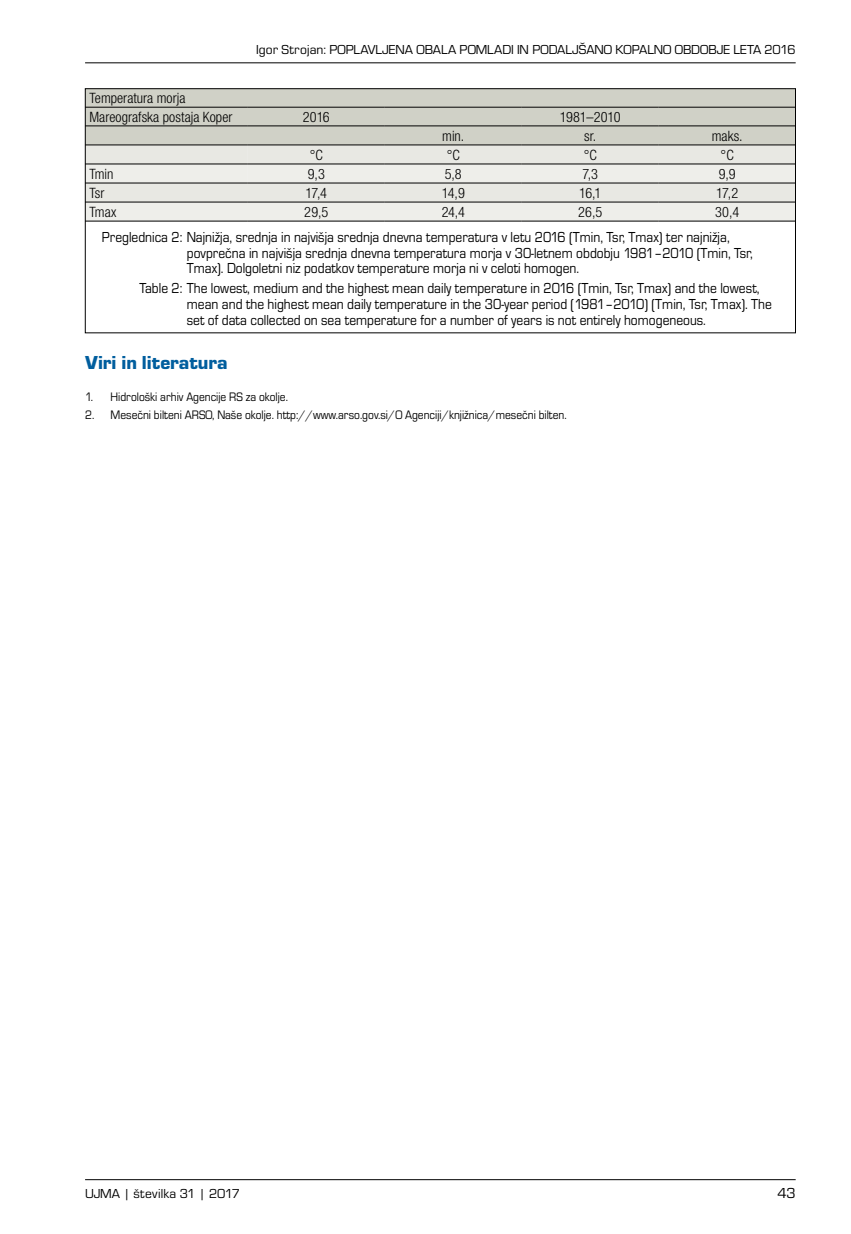
<style>
.page{position:relative;width:851px;height:1234px;background:#fff}
.page>*{position:absolute;margin:0;border:0;box-sizing:border-box;transform-origin:0 0}
.NASLOV_2{font:19.5px "Eurostile TEE Blac";color:#005e9e}
.PODPIS_tabela{font:15px/15.8px "Eurostile TEE";color:#000;scale:.9 1}
.PODPIS_tabela-2{font:15px "Eurostile TEE";color:#000}
.Tabela{font:300 condensed 14.25px "Helvetica Neue LT Pro";color:#000}
.PASICA{font:13.5px "Eurostile TEE";color:#000}
.t1{font:12.75px "Eurostile TEE";color:#000;scale:.9 1}
</style>
<div class="page">
<hr style="left:85px;top:1178px;width:710px;height:1px;background:#000">
<hr style="left:85px;top:62px;width:710px;height:1px;background:#000">
<svg style="left:87px;top:90px;width:706px;height:131px;background:#d9dad3"></svg>
<hr style="left:85px;top:164px;width:163px;height:1px;background:#000">
<hr style="left:248px;top:164px;width:137px;height:1px;background:#000">
<hr style="left:385px;top:164px;width:136px;height:1px;background:#000">
<hr style="left:521px;top:164px;width:137px;height:1px;background:#000">
<hr style="left:658px;top:164px;width:137px;height:1px;background:#000">
<hr style="left:85px;top:183px;width:163px;height:1px;background:#000">
<hr style="left:248px;top:183px;width:137px;height:1px;background:#000">
<hr style="left:385px;top:183px;width:136px;height:1px;background:#000">
<hr style="left:521px;top:183px;width:137px;height:1px;background:#000">
<hr style="left:658px;top:183px;width:137px;height:1px;background:#000">
<hr style="left:85px;top:202px;width:163px;height:1px;background:#000">
<hr style="left:248px;top:202px;width:137px;height:1px;background:#000">
<hr style="left:385px;top:202px;width:136px;height:1px;background:#000">
<hr style="left:521px;top:202px;width:137px;height:1px;background:#000">
<hr style="left:658px;top:202px;width:137px;height:1px;background:#000">
<hr style="left:85px;top:221px;width:163px;height:1px;background:#000">
<hr style="left:248px;top:221px;width:137px;height:1px;background:#000">
<hr style="left:385px;top:221px;width:136px;height:1px;background:#000">
<hr style="left:521px;top:221px;width:137px;height:1px;background:#000">
<hr style="left:658px;top:221px;width:137px;height:1px;background:#000">
<hr style="left:85px;top:107px;width:163px;height:1px;background:#000">
<hr style="left:248px;top:107px;width:137px;height:1px;background:#000">
<hr style="left:85px;top:126px;width:163px;height:1px;background:#000">
<hr style="left:248px;top:126px;width:137px;height:1px;background:#000">
<hr style="left:85px;top:145px;width:163px;height:1px;background:#000">
<hr style="left:248px;top:145px;width:137px;height:1px;background:#000">
<hr style="left:385px;top:145px;width:136px;height:1px;background:#000">
<hr style="left:521px;top:145px;width:137px;height:1px;background:#000">
<hr style="left:658px;top:145px;width:137px;height:1px;background:#000">
<hr style="left:385px;top:107px;width:136px;height:1px;background:#000">
<hr style="left:521px;top:107px;width:137px;height:1px;background:#000">
<hr style="left:658px;top:107px;width:137px;height:1px;background:#000">
<hr style="left:385px;top:126px;width:136px;height:1px;background:#000">
<hr style="left:521px;top:126px;width:137px;height:1px;background:#000">
<hr style="left:658px;top:126px;width:137px;height:1px;background:#000">
<div style="left:85px;top:88px;width:710px;height:245px;border:1px solid #000"></div>
<p class="PASICA" style="left:256px;top:42px;width:541px">Igor Strojan: POPLAVLJENA OBALA POMLADI IN PODALJŠANO KOPALNO OBDOBJE LETA 2016</p>
<p class="Tabela" style="left:89px;top:90px;width:98px">Temperatura morja</p>
<p class="Tabela" style="left:89px;top:108px;width:144px">Mareografska postaja Koper</p>
<p class="Tabela" style="left:303px;top:108px;width:28px">2016</p>
<p class="Tabela" style="left:559px;top:108px;width:62px">1981–2010</p>
<p class="Tabela" style="left:442px;top:127px;width:23px">min.</p>
<p class="Tabela" style="left:584px;top:127px;width:14px">sr.</p>
<p class="Tabela" style="left:711px;top:127px;width:32px">maks.</p>
<p class="Tabela" style="left:310px;top:146px;width:15px">°C</p>
<p class="Tabela" style="left:446px;top:146px;width:15px">°C</p>
<p class="Tabela" style="left:583px;top:146px;width:15px">°C</p>
<p class="Tabela" style="left:720px;top:146px;width:15px">°C</p>
<p class="Tabela" style="left:89px;top:165px;width:26px">Tmin</p>
<p class="Tabela" style="left:308px;top:165px;width:19px">9,3</p>
<p class="Tabela" style="left:444px;top:165px;width:19px">5,8</p>
<p class="Tabela" style="left:582px;top:165px;width:17px">7,3</p>
<p class="Tabela" style="left:718px;top:165px;width:18px">9,9</p>
<p class="Tabela" style="left:89px;top:184px;width:17px">Tsr</p>
<p class="Tabela" style="left:305px;top:184px;width:23px">17,4</p>
<p class="Tabela" style="left:441px;top:184px;width:25px">14,9</p>
<p class="Tabela" style="left:579px;top:184px;width:24px">16,1</p>
<p class="Tabela" style="left:716px;top:184px;width:23px">17,2</p>
<p class="Tabela" style="left:89px;top:203px;width:29px">Tmax</p>
<p class="Tabela" style="left:304px;top:203px;width:26px">29,5</p>
<p class="Tabela" style="left:441px;top:203px;width:25px">24,4</p>
<p class="Tabela" style="left:578px;top:203px;width:26px">26,5</p>
<p class="Tabela" style="left:715px;top:203px;width:25px">30,4</p>
<p class="PODPIS_tabela" style="left:187px;top:229px;width:630px;text-indent:-85px">Preglednica 2: Najnižja, srednja in najvišja srednja dnevna temperatura v letu 2016 (Tmin, Tsr, Tmax) ter najnižja, povprečna in najvišja srednja dnevna temperatura morja v 30-letnem obdobju 1981–2010 (Tmin, Tsr,<br>Tmax). Dolgoletni niz podatkov temperature morja ni v celoti homogen.</p>
<p class="PODPIS_tabela" style="left:187px;top:281px;width:651px;text-indent:-47px">Table 2: The lowest, medium and the highest mean daily temperature in 2016 (Tmin, Tsr, Tmax) and the lowest, mean and the highest mean daily temperature in the 30-year period (1981–2010) (Tmin, Tsr, Tmax). The set of data collected on sea temperature for a number of years is not entirely homogeneous.</p>
<p class="NASLOV_2" style="left:85px;top:352px;width:144px">Viri in literatura</p>
<p class="t1" style="left:85px;top:390px;width:227px">1. Hidrološki arhiv Agencije RS za okolje.</p>
<p class="t1" style="left:85px;top:407px;width:536px">2. Mesečni bilteni ARSO, Naše okolje. http://www.arso.gov.si/O Agenciji/knjižnica/mesečni bilten.</p>
<p class="PASICA" style="left:85px;top:1185px;width:156px">UJMA | številka 31 | 2017</p>
<p class="PODPIS_tabela-2" style="left:777px;top:1184px;width:20px">43</p>
</div>
